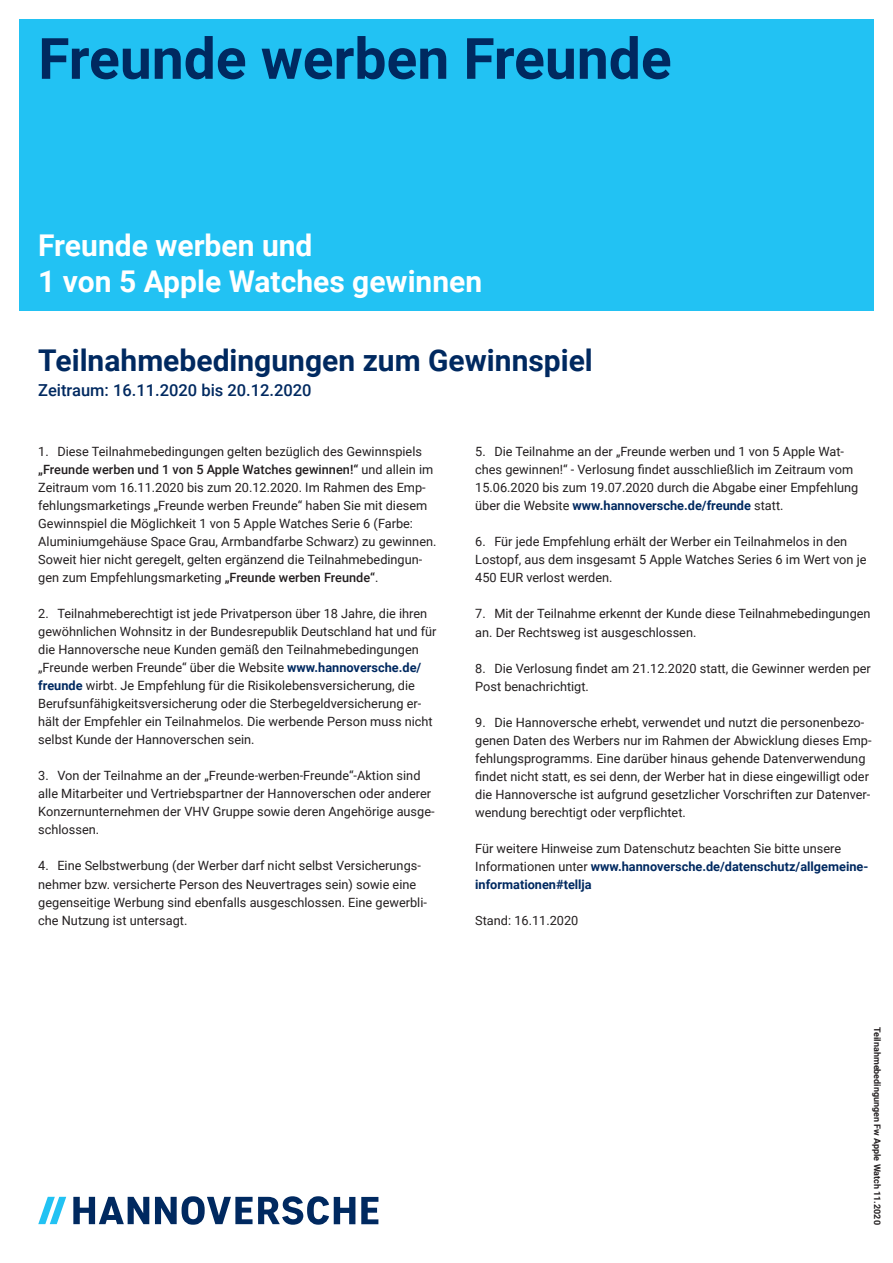
<style>
.page{position:relative;width:893px;height:1263px;background:#fff}
.page>*{position:absolute;margin:0;border:0;box-sizing:border-box;transform-origin:0 0}
.t1{font:700 57px "Roboto";color:#002960}
.t2{font:700 30px/36px "Roboto";color:#fff}
.t3{font:700 30px "Roboto";color:#002960}
.t4{font:500 16.5px "Roboto";color:#002960}
.t5{font:12.75px/18px "Roboto";color:#231f20}
.t6{font:700 9px "Roboto";color:#231f20}
.s1{font-weight:500}
.s2{font-weight:700;color:#002960}
</style>
<div class="page">
<div style="left:19px;top:19px;width:855px;height:292px;background:#22c2f3"></div>
<svg style="left:38px;top:1197px;width:28px;height:27px"></svg>
<svg style="left:73px;top:1196px;width:305px;height:29px"></svg>
<h1 class="t1" style="left:38px;top:19px;width:635px">Freunde werben Freunde</h1>
<h2 class="t2" style="left:38px;top:226px;width:445px">Freunde werben und<br>1 von 5 Apple Watches gewinnen</h2>
<h2 class="t3" style="left:38px;top:339px;width:556px">Teilnahmebedingungen zum Gewinnspiel</h2>
<p class="t4" style="left:38px;top:379px;width:275px">Zeitraum: 16.11.2020 bis 20.12.2020</p>
<p class="t5" style="left:38px;top:442px;width:400px">1. Diese Teilnahmebedingungen gelten bezüglich des Gewinnspiels <span class="s1">„Freunde werben und 1 von 5 Apple Watches gewinnen!“</span> und allein im Zeitraum vom 16.11.2020 bis zum 20.12.2020. Im Rahmen des Emp&shy;fehlungsmarketings „Freunde werben Freunde“ haben Sie mit diesem Gewinnspiel die Möglichkeit 1 von 5 Apple Watches Serie 6 (Farbe:<br>Aluminiumgehäuse Space Grau, Armbandfarbe Schwarz) zu gewinnen.<br>Soweit hier nicht geregelt, gelten ergänzend die Teilnahmebedingun&shy;gen zum Empfehlungsmarketing <span class="s1">„Freunde werben Freunde“</span>.</p>
<p class="t5" style="left:38px;top:604px;width:400px">2. Teilnahmeberechtigt ist jede Privatperson über 18 Jahre, die ihren gewöhnlichen Wohnsitz in der Bundesrepublik Deutschland hat und für die Hannoversche neue Kunden gemäß den Teilnahmebedingungen „Freunde werben Freunde“ über die Website <span class="s2">www.hannoversche.de/ freunde</span> wirbt. Je Empfehlung für die Risikolebensversicherung, die Berufsunfähigkeitsversicherung oder die Sterbegeldversicherung er&shy;hält der Empfehler ein Teilnahmelos. Die werbende Person muss nicht selbst Kunde der Hannoverschen sein.</p>
<p class="t5" style="left:38px;top:766px;width:398px">3. Von der Teilnahme an der „Freunde-werben-Freunde“-Aktion sind alle Mitarbeiter und Vertriebspartner der Hannoverschen oder anderer Konzernunternehmen der VHV Gruppe sowie deren Angehörige ausge&shy;schlossen.</p>
<p class="t5" style="left:38px;top:856px;width:390px">4. Eine Selbstwerbung (der Werber darf nicht selbst Versicherungs&shy;nehmer bzw. versicherte Person des Neuvertrages sein) sowie eine gegenseitige Werbung sind ebenfalls ausgeschlossen. Eine gewerbli&shy;che Nutzung ist untersagt.</p>
<p class="t5" style="left:475px;top:442px;width:385px">5. Die Teilnahme an der „Freunde werben und 1 von 5 Apple Wat&shy;ches gewinnen!“ - Verlosung findet ausschließlich im Zeitraum vom 15.06.2020 bis zum 19.07.2020 durch die Abgabe einer Empfehlung über die Website <span class="s2">www.hannoversche.de/freunde</span> statt.</p>
<p class="t5" style="left:475px;top:532px;width:393px">6. Für jede Empfehlung erhält der Werber ein Teilnahmelos in den<br>Lostopf, aus dem insgesamt 5 Apple Watches Series 6 im Wert von je<br>450 EUR verlost werden.</p>
<p class="t5" style="left:475px;top:604px;width:397px">7. Mit der Teilnahme erkennt der Kunde diese Teilnahmebedingungen an. Der Rechtsweg ist ausgeschlossen.</p>
<p class="t5" style="left:475px;top:658px;width:397px">8. Die Verlosung findet am 21.12.2020 statt, die Gewinner werden per<br>Post benachrichtigt.</p>
<p class="t5" style="left:475px;top:712px;width:398px">9. Die Hannoversche erhebt, verwendet und nutzt die personenbezo&shy;genen Daten des Werbers nur im Rahmen der Abwicklung dieses Emp&shy;fehlungsprogramms. Eine darüber hinaus gehende Datenverwendung findet nicht statt, es sei denn, der Werber hat in diese eingewilligt oder die Hannoversche ist aufgrund gesetzlicher Vorschriften zur Datenver&shy;wendung berechtigt oder verpflichtet.</p>
<p class="t5" style="left:475px;top:838px;width:395px">Für weitere Hinweise zum Datenschutz beachten Sie bitte unsere<br>Informationen unter <span class="s2">www.hannoversche.de/datenschutz/allgemeine&shy;informationen#tellja</span></p>
<p class="t5" style="left:475px;top:910px;width:105px">Stand: 16.11.2020</p>
<p class="t6" style="left:884px;top:1027px;width:199px;rotate:90deg">Teilnahmebedingungen Fw Apple Watch 11.2020</p>
</div>
